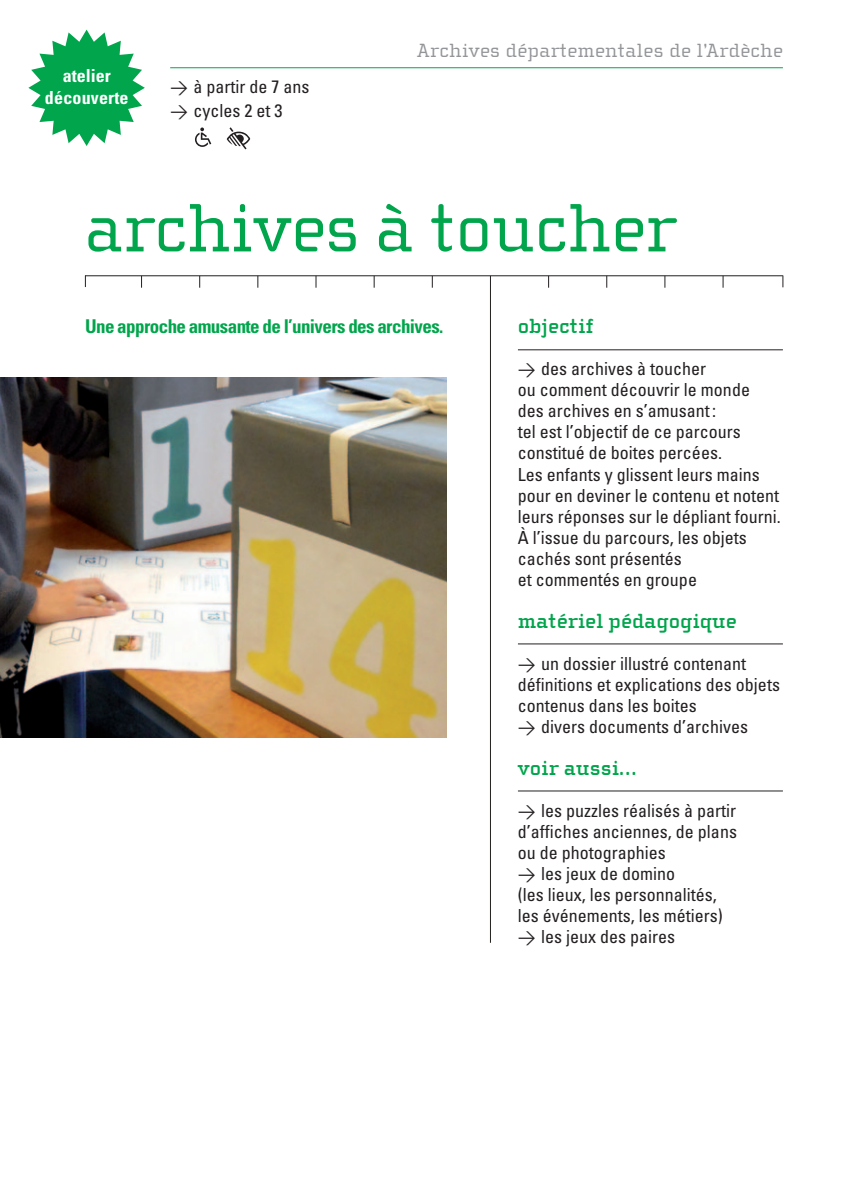
<style>
.page{position:relative;width:851px;height:1191px;background:#fff}
.page>*{position:absolute;margin:0;border:0;box-sizing:border-box;transform-origin:0 0}
.t1{font:70px "Cholla Slab OT";color:#00a54c}
.t2{font:700 21px "Cholla Slab OT";color:#00a54c}
.t3{font:19.6px "Cholla Slab OT";letter-spacing:.02em;color:#939598}
.t4{font:700 condensed 19px "Univers";letter-spacing:-.03em;color:#00a54c}
.t5{font:condensed 18px/21px "Univers";color:#231f20}
.t6{font:700 condensed 18px/21.6px "Univers";letter-spacing:.01em;color:#fff;text-align:center}
.s1{font-family:"DIN";font-stretch:normal;font-size:17.6px}
</style>
<div class="page">
<img style="left:0;top:377px;width:446px;height:360px">
<hr style="left:170px;top:67px;width:612px;height:1px;background:#00a54c">
<svg style="left:28px;top:30px;width:117px;height:116px"></svg>
<hr style="left:518px;top:349px;width:264px;height:1px;background:#231f20">
<hr style="left:518px;top:643px;width:264px;height:1px;background:#231f20">
<hr style="left:518px;top:790px;width:264px;height:1px;background:#231f20">
<hr style="left:85px;top:275px;width:697px;height:1px;background:#231f20">
<svg style="left:85px;top:275px;width:1px;height:12px"></svg>
<svg style="left:141px;top:276px;width:1px;height:12px"></svg>
<svg style="left:199px;top:276px;width:1px;height:12px"></svg>
<svg style="left:257px;top:276px;width:1px;height:12px"></svg>
<svg style="left:315px;top:276px;width:1px;height:12px"></svg>
<svg style="left:374px;top:276px;width:1px;height:12px"></svg>
<svg style="left:432px;top:276px;width:1px;height:12px"></svg>
<hr style="left:490px;top:276px;width:1px;height:666px;background:#231f20">
<svg style="left:548px;top:276px;width:1px;height:12px"></svg>
<svg style="left:606px;top:276px;width:1px;height:12px"></svg>
<svg style="left:664px;top:276px;width:1px;height:12px"></svg>
<svg style="left:722px;top:276px;width:1px;height:12px"></svg>
<svg style="left:782px;top:275px;width:1px;height:12px"></svg>
<svg style="left:227px;top:127px;width:23px;height:22px"></svg>
<svg style="left:195px;top:127px;width:16px;height:20px"></svg>
<p class="t6" style="left:45px;top:67px;width:85px">atelier découverte</p>
<p class="t5" style="left:170px;top:76px;width:141px;line-height:24px"><span class="s1">&gt;</span> à partir de 7 ans <span class="s1">&gt;</span> cycles 2 et 3</p>
<p class="t3" style="left:417px;top:44px;width:367px">Archives départementales de l’Ardèche</p>
<h1 class="t1" style="left:85px;top:204px;width:592px">archives à toucher</h1>
<p class="t4" style="left:85px;top:319px;width:360px">Une approche amusante de l’univers des archives.</p>
<p class="t2" style="left:518px;top:319px;width:78px">objectif</p>
<p class="t5" style="left:518px;top:360px;width:264px"><span class="s1">&gt;</span> des archives à toucher<br>ou comment découvrir le monde<br>des archives en s’amusant :<br>tel est l’objectif de ce parcours constitué de boites percées.<br>Les enfants y glissent leurs mains pour en deviner le contenu et notent leurs réponses sur le dépliant fourni.<br>À l’issue du parcours, les objets cachés sont présentés<br>et commentés en groupe</p>
<p class="t2" style="left:518px;top:613px;width:220px">matériel pédagogique</p>
<p class="t5" style="left:518px;top:654px;width:263px"><span class="s1">&gt;</span> un dossier illustré contenant définitions et explications des objets contenus dans les boites<br><span class="s1">&gt;</span> divers documents d’archives</p>
<p class="t2" style="left:518px;top:760px;width:120px">voir aussi…</p>
<p class="t5" style="left:518px;top:801px;width:220px"><span class="s1">&gt;</span> les puzzles réalisés à partir d’affiches anciennes, de plans ou de photographies<br><span class="s1">&gt;</span> les jeux de domino<br>(les lieux, les personnalités, les événements, les métiers) <span class="s1">&gt;</span> les jeux des paires</p>
</div>
